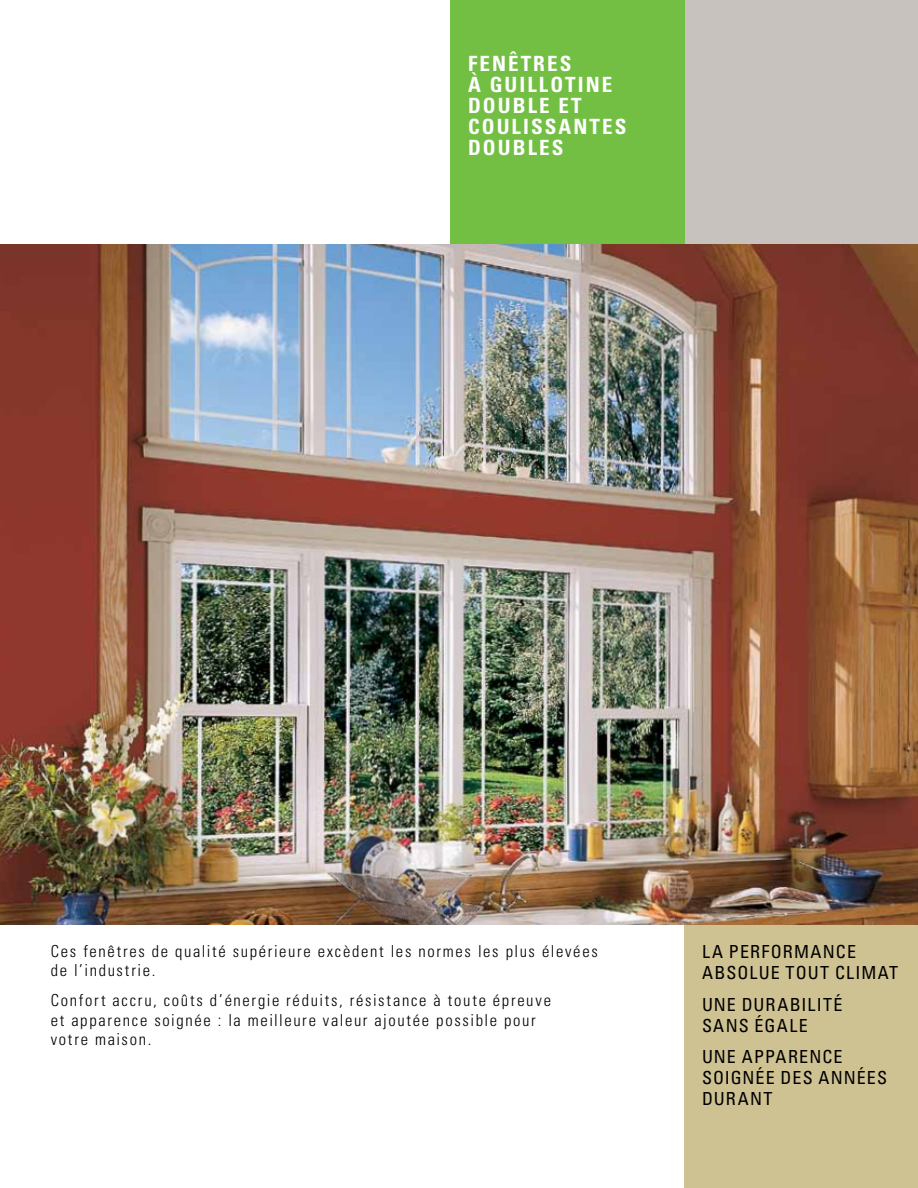
<style>
.page{position:relative;width:918px;height:1188px;background:#fff}
.page>*{position:absolute;margin:0;border:0;box-sizing:border-box;transform-origin:0 0}
.t1{font:700 condensed 21px/21px "Univers";letter-spacing:.1em;color:#fff}
.t2{font:condensed 18px/21px "Univers";letter-spacing:.065em;color:#000}
.t3{font:300 condensed 16.5px/19.5px "Univers";letter-spacing:.1em;color:#000}
</style>
<div class="page">
<div style="left:684px;top:0;width:234px;height:263px;background:#c7c2be"></div>
<div style="left:450px;top:0;width:234px;height:246px;background:#72bf44"></div>
<div style="left:684px;top:924px;width:234px;height:264px;background:#cec192"></div>
<img style="left:0;top:244px;width:918px;height:681px">
<p class="t1" style="left:468px;top:53px;width:160px">FENÊTRES<br>À GUILLOTINE<br>DOUBLE ET<br>COULISSANTES<br>DOUBLES</p>
<p class="t3" style="left:51px;top:941px;width:549px">Ces fenêtres de qualité supérieure excèdent les normes les plus élevées de l’industrie.</p>
<p class="t3" style="left:51px;top:991px;width:502px">Confort accru, coûts d’énergie réduits, résistance à toute épreuve et apparence soignée : la meilleure valeur ajoutée possible pour votre maison.</p>
<p class="t2" style="left:702px;top:941px;width:198px">LA PERFORMANCE<br>ABSOLUE TOUT CLIMAT</p>
<p class="t2" style="left:702px;top:993px;width:142px">UNE DURABILITÉ<br>SANS ÉGALE</p>
<p class="t2" style="left:702px;top:1046px;width:187px">UNE APPARENCE<br>SOIGNÉE DES ANNÉES<br>DURANT</p>
</div>
